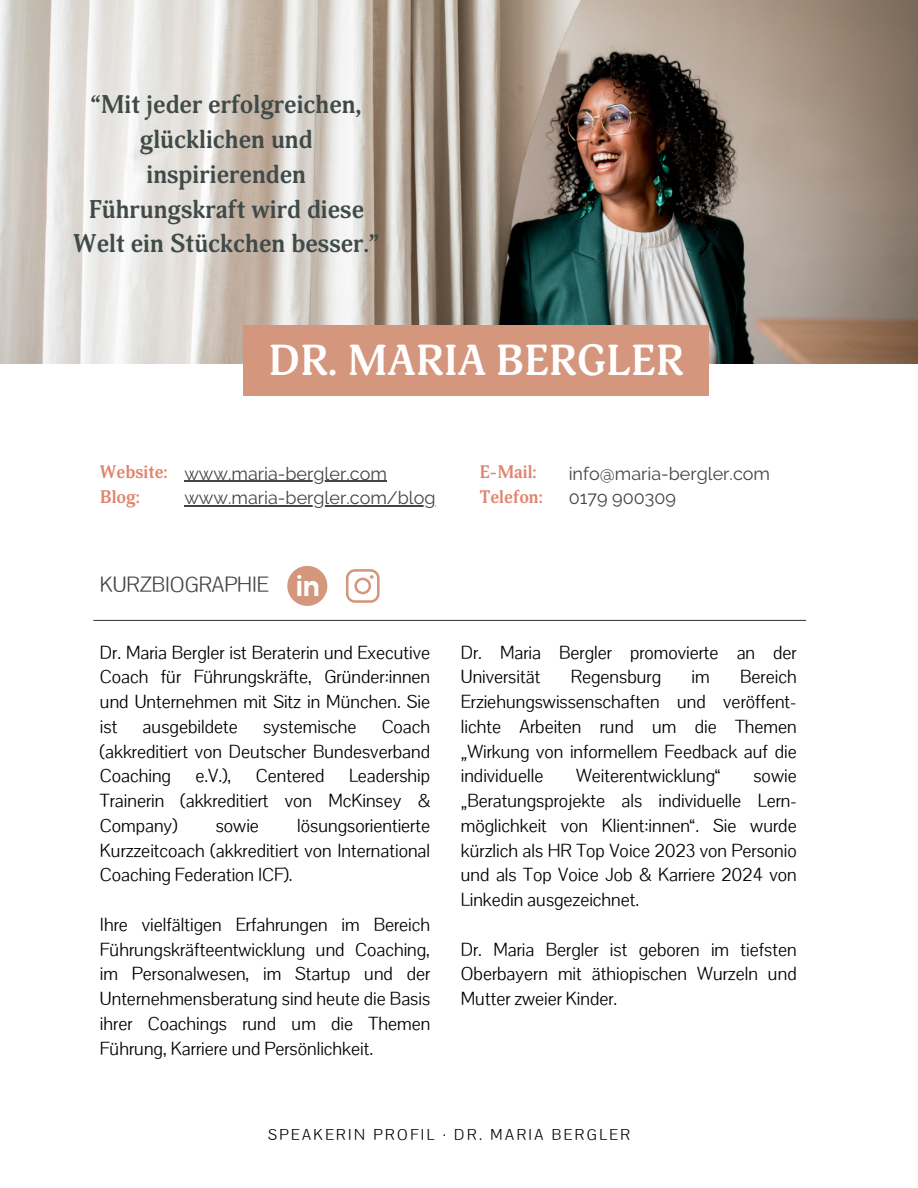
<style>
.page{position:relative;width:918px;height:1188px;background:#fff}
.page>*{position:absolute;margin:0;border:0;box-sizing:border-box;transform-origin:0 0}
.t1{font:700 42.9px "Adonis";color:#fff}
.t2{font:700 25.35px/34.8px "Adonis";color:#3f4a49;text-align:center}
.t3{font:21px "Pontano Sans";color:#444}
.t4{font:18px/24.8px "Pontano Sans";color:#000;text-align:justify}
.t5{font:18px/24.8px "Raleway";color:#444}
.t6{font:700 18px/24.8px "Adonis";color:#df856f}
.t7{font:15px "Pontano Sans";letter-spacing:.17em;color:#000}
</style>
<div class="page">
<img style="left:0;top:0;width:918px;height:363px">
<hr style="left:94px;top:620px;width:712px;height:1px;background:#444">
<svg style="left:346px;top:569px;width:34px;height:34px"></svg>
<svg style="left:287px;top:566px;width:40px;height:40px"></svg>
<div style="left:243px;top:325px;width:465px;height:71px;background:#d4967d"></div>
<hr style="left:184px;top:481px;width:203px;height:1px;background:#444">
<hr style="left:184px;top:505px;width:48px;height:2px;background:#444">
<hr style="left:232px;top:505px;width:204px;height:2px;background:#444">
<h5 class="t2" style="left:73px;top:88px;width:307px">“Mit jeder erfolgreichen, glücklichen und inspirierenden<br>Führungskraft wird diese<br>Welt ein Stückchen besser.”</h5>
<h5 class="t1" style="left:268px;top:335px;width:417px">DR. MARIA BERGLER</h5>
<h3 class="t6" style="left:100px;top:461px;width:69px">Website:<br>Blog:</h3>
<p class="t5" style="left:184px;top:461px;width:253px">www.maria-bergler.com www.maria-bergler.com/blog</p>
<h4 class="t3" style="left:100px;top:571px;width:170px">KURZBIOGRAPHIE</h4>
<h2 class="t4" style="left:100px;top:640px;width:332px">Dr. Maria Bergler ist Beraterin und Executive Coach für Führungskräfte, Gründer:innen und Unternehmen mit Sitz in München. Sie ist</h2>
<h2 class="t4" style="left:143px;top:714px;width:97px">ausgebildete</h2>
<h2 class="t4" style="left:263px;top:714px;width:95px">systemische</h2>
<h2 class="t4" style="left:100px;top:714px;width:332px;text-indent:282px">Coach (akkreditiert von Deutscher Bundesverband Coaching</h2>
<h2 class="t4" style="left:195px;top:764px;width:38px">e.V.),</h2>
<h2 class="t4" style="left:256px;top:764px;width:70px">Centered</h2>
<h2 class="t4" style="left:100px;top:764px;width:332px;text-indent:249px">Leadership Trainerin (akkreditiert von McKinsey &amp; Company)</h2>
<h2 class="t4" style="left:100px;top:813px;width:332px;text-indent:197px">lösungsorientierte Kurzzeitcoach (akkreditiert von International Coaching Federation ICF).</h2>
<h1 class="t4" style="left:100px;top:912px;width:332px">Ihre vielfältigen Erfahrungen im Bereich Führungskräfteentwicklung und Coaching, im Personalwesen, im Startup und der Unternehmensberatung sind heute die Basis ihrer Coachings rund um die Themen Führung, Karriere und Persönlichkeit.</h1>
<h2 class="t4" style="left:216px;top:813px;width:45px">sowie</h2>
<h5 class="t6" style="left:479px;top:461px;width:65px">E-Mail:<br>Telefon:</h5>
<h5 class="t5" style="left:569px;top:461px;width:203px">info@maria-bergler.com<br>0179 900309</h5>
<h5 class="t4" style="left:461px;top:640px;width:337px">Dr. Maria Bergler promovierte an der<br>Universität</h5>
<h5 class="t4" style="left:571px;top:665px;width:92px">Regensburg</h5>
<h5 class="t4" style="left:692px;top:665px;width:20px">im</h5>
<h5 class="t4" style="left:461px;top:665px;width:337px;text-indent:279px">Bereich Erziehungswissenschaften und veröffent&shy;lichte Arbeiten rund um die Themen „Wirkung von informellem Feedback auf die individuelle</h5>
<h5 class="t4" style="left:576px;top:764px;width:146px">Weiterentwicklung“</h5>
<h5 class="t4" style="left:461px;top:764px;width:337px;text-indent:293px">sowie „Beratungsprojekte als individuelle Lern&shy;möglichkeit von Klient:innen“. Sie wurde kürzlich als HR Top Voice 2023 von Personio und als Top Voice Job &amp; Karriere 2024 von Linkedin ausgezeichnet.</h5>
<h5 class="t4" style="left:461px;top:937px;width:337px">Dr. Maria Bergler ist geboren im tiefsten Oberbayern mit äthiopischen Wurzeln und Mutter zweier Kinder.</h5>
<h4 class="t7" style="left:268px;top:1125px;width:363px">SPEAKERIN PROFIL · DR. MARIA BERGLER</h4>
</div>
